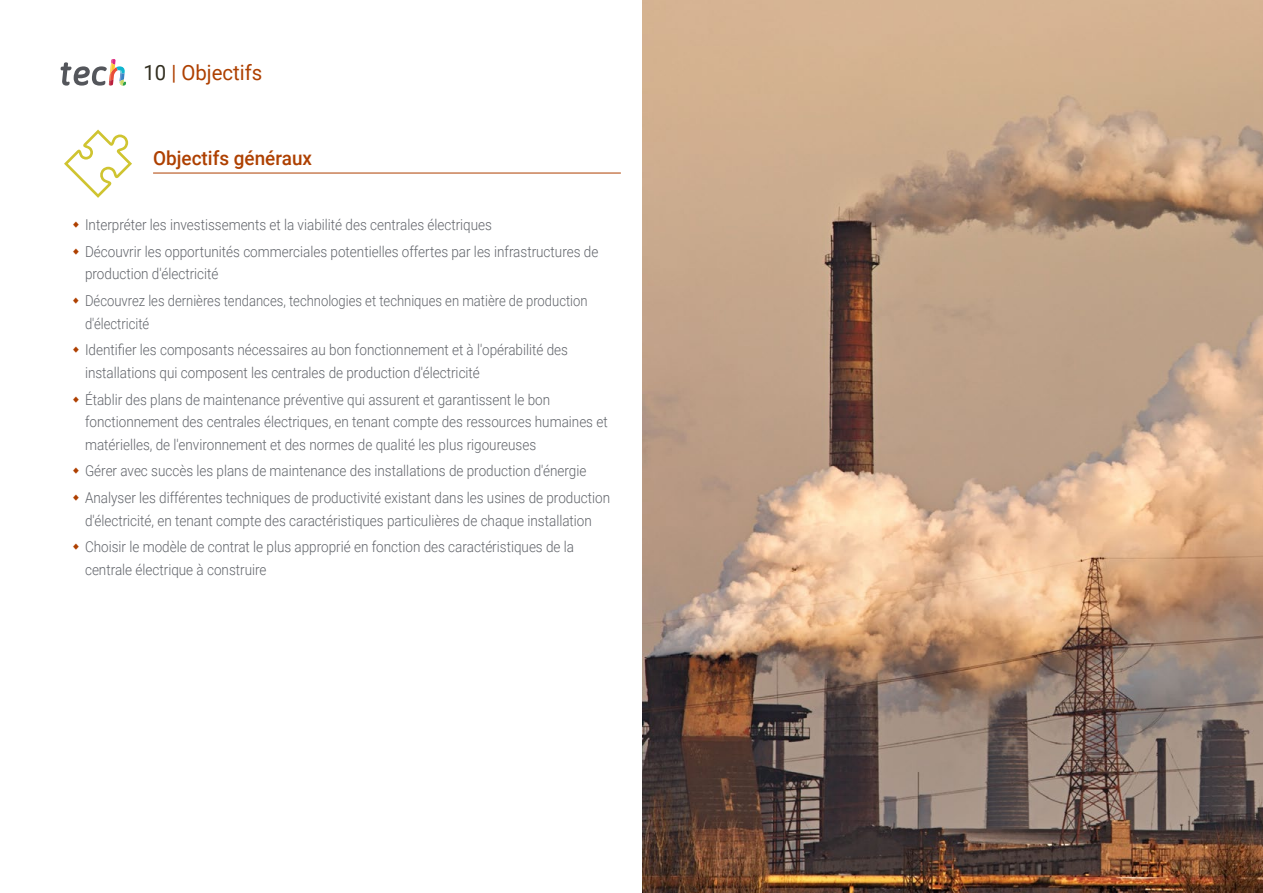
<style>
.page{position:relative;width:1263px;height:893px;background:#fff}
.page>*{position:absolute;margin:0;border:0;box-sizing:border-box;transform-origin:0 0}
.t1{font:21px "Roboto";color:#ae4000}
.t2{font:500 19.5px "Roboto";color:#ae4000}
.t3{font:300 15px/26.7px "Roboto";color:#61646a;scale:.9 1}
.t4{font:300 15px/26.7px "Roboto";color:#61646a;scale:.87 1}
.s1{color:#312e20}
</style>
<div class="page">
<hr style="left:153px;top:173px;width:468px;height:1px;background:#ae4000">
<svg style="left:64px;top:130px;width:68px;height:68px"></svg>
<svg style="left:61px;top:59px;width:65px;height:27px"></svg>
<img style="left:642px;top:0;width:621px;height:893px">
<h1 class="t1" style="left:144px;top:57px;width:120px"><span class="s1">10</span> | Objectifs</h1>
<h2 class="t2" style="left:153px;top:144px;width:160px">Objectifs généraux</h2>
<p class="t3" style="left:85px;top:211px;width:572px">Interpréter les investissements et la viabilité des centrales électriques<br>Découvrir les opportunités commerciales potentielles offertes par les infrastructures de</p>
<p class="t3" style="left:85px;top:260px;width:560px">production d'électricité<br>Découvrez les dernières tendances, technologies et techniques en matière de production</p>
<p class="t4" style="left:85px;top:309px;width:557px">d'électricité<br>Identifier les composants nécessaires au bon fonctionnement et à l'opérabilité des</p>
<p class="t3" style="left:85px;top:359px;width:518px">installations qui composent les centrales de production d'électricité<br>Établir des plans de maintenance préventive qui assurent et garantissent le bon</p>
<p class="t3" style="left:85px;top:410px;width:582px;line-height:22.5px">fonctionnement des centrales électriques, en tenant compte des ressources humaines et matérielles, de l'environnement et des normes de qualité les plus rigoureuses</p>
<p class="t3" style="left:85px;top:457px;width:585px">Gérer avec succès les plans de maintenance des installations de production d'énergie<br>Analyser les différentes techniques de productivité existant dans les usines de production</p>
<p class="t3" style="left:85px;top:506px;width:565px">d'électricité, en tenant compte des caractéristiques particulières de chaque installation<br>Choisir le modèle de contrat le plus approprié en fonction des caractéristiques de la</p>
<p class="t3" style="left:85px;top:556px;width:203px">centrale électrique à construire</p>
</div>
